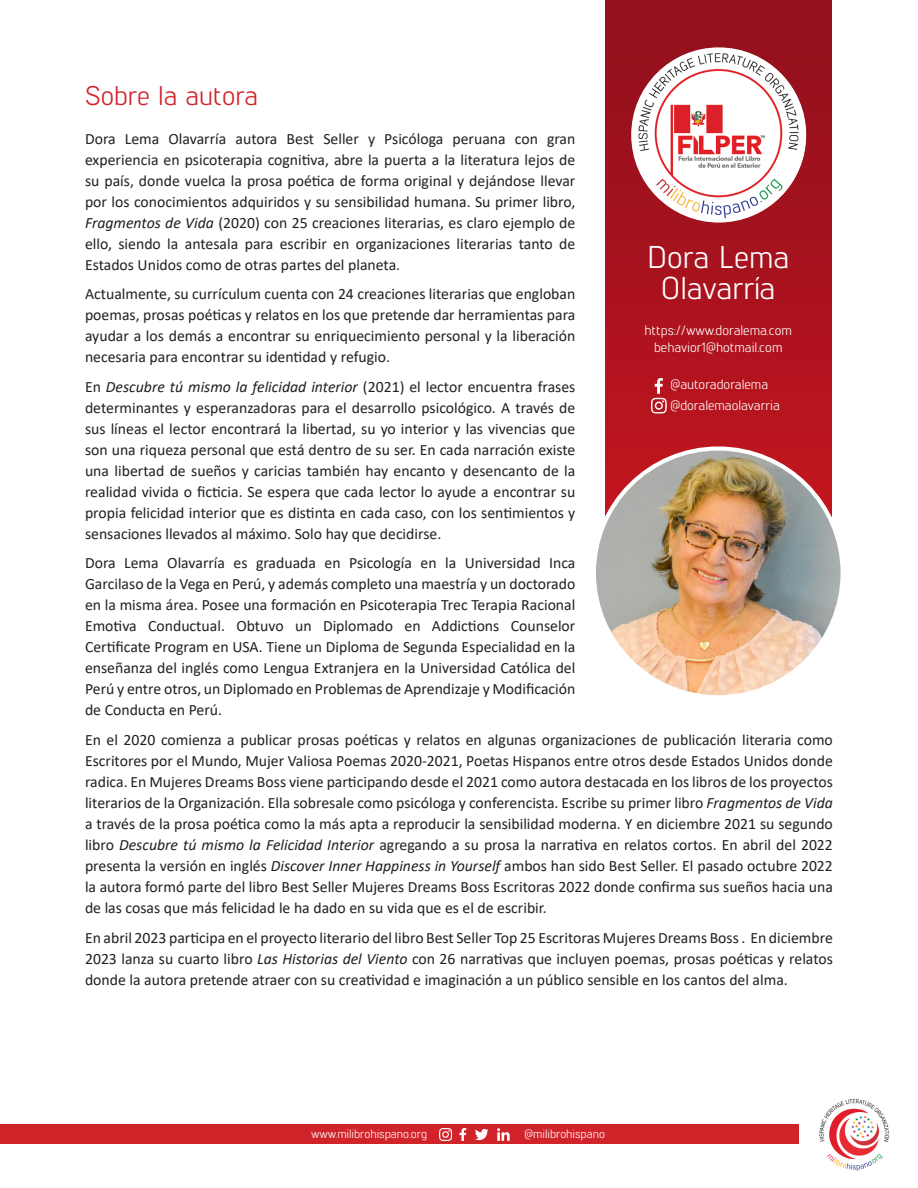
<style>
.page{position:relative;width:918px;height:1188px;background:#fff}
.page>*{position:absolute;margin:0;border:0;box-sizing:border-box;transform-origin:0 0}
.t1{font:31.5px/31.5px "Lintel";color:#fff;text-align:center}
.t2{font:27px "Lintel";color:#d1232a}
.t3{font:15.75px/21px "Calibri";color:#231f20;text-align:justify}
.t4{font:13.5px "Lintel";color:#fff}
.t5{font:12px "Lintel";color:#fff}
.s1{font-style:italic}
</style>
<div class="page">
<div style="left:0;top:1124px;width:798px;height:20px;background:#d1232a"></div>
<img style="left:818px;top:1098px;width:73px;height:73px;border-radius:37px">
<svg style="left:439px;top:1128px;width:13px;height:13px"></svg>
<svg style="left:475px;top:1129px;width:14px;height:11px"></svg>
<svg style="left:459px;top:1128px;width:7px;height:13px"></svg>
<svg style="left:497px;top:1128px;width:13px;height:13px"></svg>
<svg style="left:605px;top:0;width:227px;height:518px;background:#a9141e"></svg>
<img style="left:631px;top:47px;width:175px;height:176px;border-radius:88px">
<img style="left:594px;top:449px;width:249px;height:248px;border-radius:124px">
<svg style="left:651px;top:378px;width:16px;height:36px"></svg>
<p class="t2" style="left:85px;top:77px;width:175px">Sobre la autora</p>
<p class="t3" style="left:85px;top:128px;width:492px">Dora Lema Olavarría autora Best Seller y Psicóloga peruana con gran experiencia en psicoterapia cognitiva, abre la puerta a la literatura lejos de su país, donde vuelca la prosa poética de forma original y dejándose llevar por los conocimientos adquiridos y su sensibilidad humana. Su primer libro, <span class="s1">Fragmentos de Vida</span> (2020) con 25 creaciones literarias, es claro ejemplo de ello, siendo la antesala para escribir en organizaciones literarias tanto de Estados Unidos como de otras partes del planeta.</p>
<p class="t3" style="left:85px;top:283px;width:492px">Actualmente, su currículum cuenta con 24 creaciones literarias que engloban poemas, prosas poéticas y relatos en los que pretende dar herramientas para ayudar a los demás a encontrar su enriquecimiento personal y la liberación necesaria para encontrar su identidad y refugio.</p>
<p class="t3" style="left:85px;top:376px;width:492px">En <span class="s1">Descubre tú mismo la felicidad interior</span> (2021) el lector encuentra frases determinantes y esperanzadoras para el desarrollo psicológico. A través de sus líneas el lector encontrará la libertad, su yo interior y las vivencias que son una riqueza personal que está dentro de su ser. En cada narración existe una libertad de sueños y caricias también hay encanto y desencanto de la realidad vivida o ficticia. Se espera que cada lector lo ayude a encontrar su propia felicidad interior que es distinta en cada caso, con los sentimientos y sensaciones llevados al máximo. Solo hay que decidirse.</p>
<p class="t3" style="left:85px;top:552px;width:492px">Dora Lema Olavarría es graduada en Psicología en la Universidad Inca Garcilaso de la Vega en Perú, y además completo una maestría y un doctorado en la misma área. Posee una formación en Psicoterapia Trec Terapia Racional Emotiva Conductual. Obtuvo un Diplomado en Addictions Counselor Certificate Program en USA. Tiene un Diploma de Segunda Especialidad en la enseñanza del inglés como Lengua Extranjera en la Universidad Católica del Perú y entre otros, un Diplomado en Problemas de Aprendizaje y Modificación de Conducta en Perú.</p>
<p class="t1" style="left:647px;top:239px;width:144px">Dora Lema<br>Olavarría</p>
<p class="t4" style="left:644px;top:321px;width:149px">https://www.doralema.com</p>
<p class="t4" style="left:654px;top:338px;width:130px">behavior1@hotmail.com</p>
<p class="t4" style="left:670px;top:375px;width:99px">@autoradoralema</p>
<p class="t4" style="left:670px;top:396px;width:111px">@doralemaolavarria</p>
<p class="t3" style="left:85px;top:729px;width:749px">En el 2020 comienza a publicar prosas poéticas y relatos en algunas organizaciones de publicación literaria como Escritores por el Mundo, Mujer Valiosa Poemas 2020-2021, Poetas Hispanos entre otros desde Estados Unidos donde radica. En Mujeres Dreams Boss viene participando desde el 2021 como autora destacada en los libros de los proyectos literarios de la Organización. Ella sobresale como psicóloga y conferencista. Escribe su primer libro <span class="s1">Fragmentos de Vida </span>a través de la prosa poética como la más apta a reproducir la sensibilidad moderna. Y en diciembre 2021 su segundo libro <span class="s1">Descubre tú mismo la Felicidad Interior</span> agregando a su prosa la narrativa en relatos cortos. En abril del 2022 presenta la versión en inglés <span class="s1">Discover Inner Happiness in Yourself</span> ambos han sido Best Seller. El pasado octubre 2022 la autora formó parte del libro Best Seller Mujeres Dreams Boss Escritoras 2022 donde confirma sus sueños hacia una de las cosas que más felicidad le ha dado en su vida que es el de escribir.</p>
<p class="t3" style="left:85px;top:926px;width:749px">En abril 2023 participa en el proyecto literario del libro Best Seller Top 25 Escritoras Mujeres Dreams Boss . En diciembre 2023 lanza su cuarto libro <span class="s1">Las Historias del Viento</span> con 26 narrativas que incluyen poemas, prosas poéticas y relatos donde la autora pretende atraer con su creatividad e imaginación a un público sensible en los cantos del alma.</p>
<p class="t5" style="left:311px;top:1126px;width:118px">www.milibrohispano.org</p>
<p class="t5" style="left:524px;top:1126px;width:82px">@milibrohispano</p>
</div>
